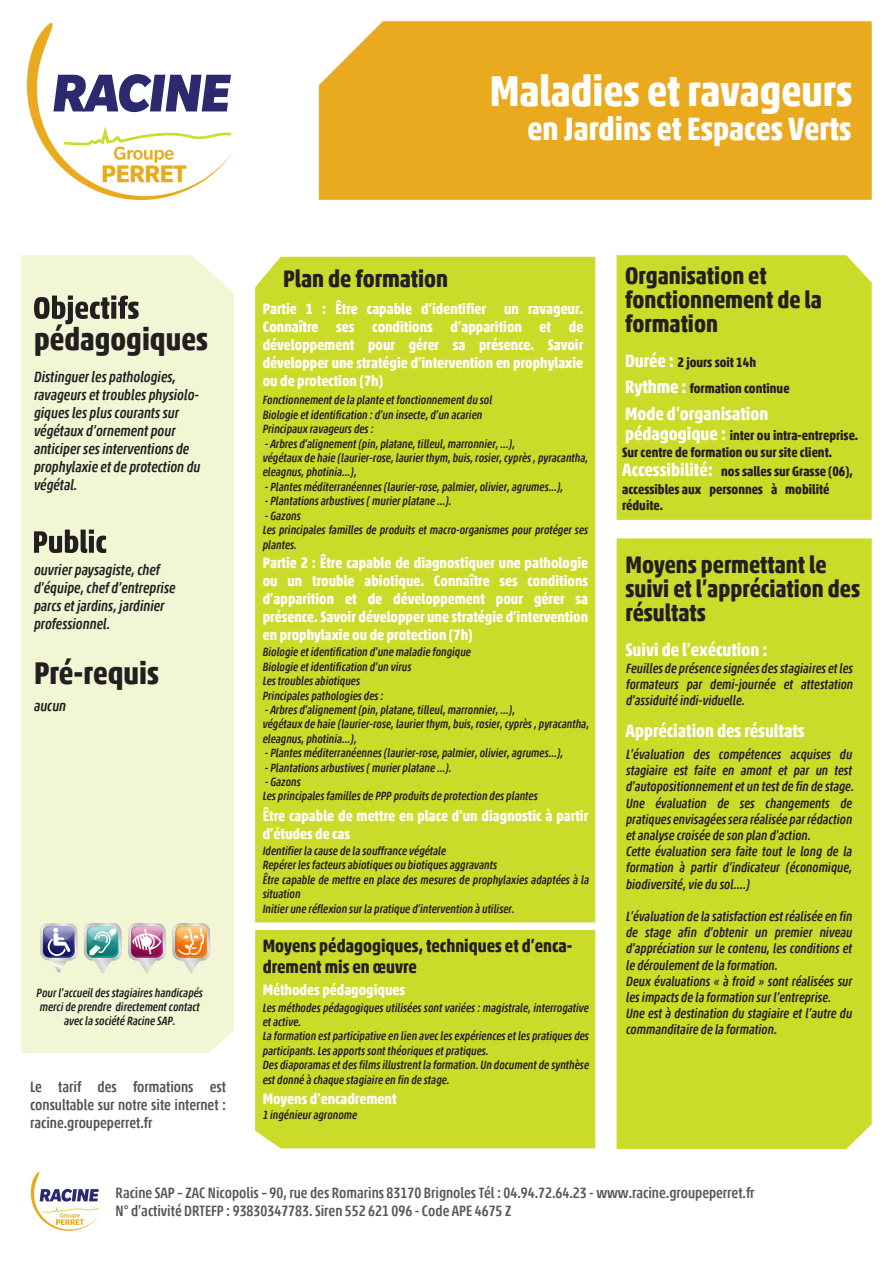
<style>
.page{position:relative;width:893px;height:1263px;background:#fff}
.page>*{position:absolute;margin:0;border:0;box-sizing:border-box;transform-origin:0 0}
.t1{font:700 condensed 43.2px "Akko Pro";color:#fff}
.t2{font:700 condensed 32.4px "Akko Pro";color:#fff}
.t3{font:700 condensed 31.5px "Akko Pro";color:#231f20}
.t4{font:700 condensed 24px/24px "Akko Pro";color:#231f20}
.t5{font:700 condensed 18px "Akko Pro";color:#fff}
.t6{font:700 condensed 18px/21.6px "Akko Pro";color:#231f20}
.t7{font:700 condensed 15px/18px "Akko Pro";color:#fff;text-align:justify}
.t8{font:italic 500 condensed 15px/18px "Akko Pro";color:#231f20}
.t9{font:500 condensed 15px/18px "Akko Pro";color:#57585a}
.t10{font:500 condensed 15px/18px "Akko Pro";color:#505457;text-align:justify}
.t11{font:italic 500 condensed 13.5px/16.2px "Akko Pro";color:#231f20}
.t12{font:700 condensed 13.5px/26.5px "Akko Pro";color:#231f20}
.t13{font:italic 500 condensed 12px/14.4px "Akko Pro";color:#231f20}
.s1{font-size:18px;color:#fff}
</style>
<div class="page">
<div style="left:617px;top:538px;width:255px;height:611px;background:#cadb2a"></div>
<div style="left:255px;top:930px;width:340px;height:218px;background:#cadb2a"></div>
<div style="left:617px;top:255px;width:255px;height:265px;background:#cadb2a"></div>
<div style="left:255px;top:257px;width:340px;height:665px;background:#cadb2a"></div>
<div style="left:21px;top:255px;width:213px;height:798px;background:#f2f6d5"></div>
<svg style="left:34px;top:295px;width:105px;height:29px;background:#949583"></svg>
<svg style="left:34px;top:529px;width:72px;height:24px;background:#828273"></svg>
<div style="left:319px;top:21px;width:553px;height:179px;background:#eaaa20"></div>
<svg style="left:26px;top:22px;width:207px;height:178px"></svg>
<svg style="left:30px;top:1171px;width:69px;height:60px"></svg>
<svg style="left:173px;top:923px;width:37px;height:50px;background:#e9c090"></svg>
<svg style="left:128px;top:923px;width:38px;height:50px;background:#d2acb9"></svg>
<svg style="left:84px;top:923px;width:38px;height:50px;background:#a3c9c0"></svg>
<svg style="left:40px;top:923px;width:38px;height:50px;background:#aaacbd"></svg>
<h1 class="t1" style="left:490px;top:64px;width:364px">Maladies et ravageurs</h1>
<h2 class="t2" style="left:527px;top:109px;width:325px">en Jardins et Espaces Verts</h2>
<h3 class="t3" style="left:34px;top:320px;width:175px">pédagogiques</h3>
<p class="t8" style="left:34px;top:368px;width:168px">Distinguer les pathologies, ravageurs et troubles physiolo&shy;giques les plus courants sur végétaux d’ornement pour anticiper ses interventions de prophylaxie et de protection du végétal.</p>
<p class="t8" style="left:34px;top:561px;width:143px">ouvrier paysagiste, chef d’équipe, chef d’entreprise parcs et jardins, jardinier professionnel.</p>
<h3 class="t3" style="left:34px;top:654px;width:127px">Pré-requis</h3>
<p class="t8" style="left:34px;top:696px;width:34px">aucun</p>
<p class="t13" style="left:37px;top:985px;width:168px;text-align:center">Pour l’accueil des stagiaires handicapés merci de prendre directement contact avec la société Racine SAP.</p>
<p class="t10" style="left:30px;top:1078px;width:198px">Le tarif des formations est consultable sur notre site internet : racine.groupeperret.fr</p>
<h3 class="t4" style="left:283px;top:267px;width:167px">Plan de formation</h3>
<p class="t7" style="left:263px;top:300px;width:322px">Partie 1 : Être capable d’identifier un ravageur.<br>Connaître ses conditions d’apparition et de développement pour gérer sa présence. Savoir développer une stratégie d’intervention en prophylaxie ou de protection (7h)</p>
<p class="t13" style="left:263px;top:393px;width:231px">Fonctionnement de la plante et fonctionnement du sol<br>Biologie et identification : d’un insecte, d’un acarien<br>Principaux ravageurs des :</p>
<p class="t13" style="left:263px;top:436px;width:327px">- Arbres d’alignement (pin, platane, tilleul, marronnier, …),<br>végétaux de haie (laurier-rose, laurier thym, buis, rosier, cyprès , pyracantha, eleagnus, photinia…),</p>
<p class="t13" style="left:265px;top:479px;width:300px">- Plantes méditerranéennes (laurier-rose, palmier, olivier, agrumes…),</p>
<p class="t13" style="left:265px;top:494px;width:188px">- Plantations arbustives ( murier platane …).</p>
<p class="t13" style="left:263px;top:508px;width:327px">- Gazons<br>Les principales familles de produits et macro-organismes pour protéger ses plantes.</p>
<p class="t7" style="left:263px;top:553px;width:327px">Partie 2 : Être capable de diagnostiquer une pathologie ou un trouble abiotique. Connaître ses conditions d’apparition et de développement pour gérer sa présence. Savoir développer une stratégie d’intervention en prophylaxie ou de protection (7h)</p>
<p class="t13" style="left:263px;top:645px;width:210px">Biologie et identification d’une maladie fongique Biologie et identification d’un virus<br>Les troubles abiotiques<br>Principales pathologies des :</p>
<p class="t13" style="left:263px;top:703px;width:328px">- Arbres d’alignement (pin, platane, tilleul, marronnier, …),<br>végétaux de haie (laurier-rose, laurier thym, buis, rosier, cyprès , pyracantha, eleagnus, photinia…),</p>
<p class="t13" style="left:265px;top:746px;width:300px">- Plantes méditerranéennes (laurier-rose, palmier, olivier, agrumes…),</p>
<p class="t13" style="left:265px;top:760px;width:188px">- Plantations arbustives ( murier platane …).</p>
<p class="t13" style="left:263px;top:775px;width:277px">- Gazons<br>Les principales familles de PPP produits de protection des plantes</p>
<p class="t7" style="left:263px;top:807px;width:327px">Être capable de mettre en place d’un diagnostic à partir d’études de cas</p>
<p class="t13" style="left:263px;top:843px;width:328px">Identifier la cause de la souffrance végétale<br>Repérer les facteurs abiotiques ou biotiques aggravants<br>Être capable de mettre en place des mesures de prophylaxies adaptées à la situation<br>Initier une réflexion sur la pratique d’intervention à utiliser.</p>
<h3 class="t6" style="left:263px;top:934px;width:311px">Moyens pédagogiques, techniques et d’enca&shy;drement mis en œuvre</h3>
<p class="t7" style="left:263px;top:981px;width:144px">Méthodes pédagogiques</p>
<p class="t13" style="left:263px;top:1000px;width:328px">Les méthodes pédagogiques utilisées sont variées : magistrale, interrogative et active.<br>La formation est participative en lien avec les expériences et les pratiques des participants. Les apports sont théoriques et pratiques.<br>Des diaporamas et des films illustrent la formation. Un document de synthèse est donné à chaque stagiaire en fin de stage.</p>
<p class="t7" style="left:263px;top:1090px;width:135px">Moyens d’encadrement</p>
<p class="t13" style="left:263px;top:1107px;width:96px">1 ingénieur agronome</p>
<h3 class="t4" style="left:625px;top:263px;width:198px">Organisation et fonctionnement de la formation</h3>
<p class="t12" style="left:625px;top:348px;width:166px"><span class="s1">Durée :</span> 2 jours soit 14h<br><span class="s1">Rythme :</span> formation continue</p>
<h3 class="t5" style="left:625px;top:402px;width:145px">Mode d’organisation</h3>
<p class="t12" style="left:622px;top:427px;width:238px;line-height:16.8px"><span class="s1">pédagogique :</span> inter ou intra-entreprise.<br>Sur centre de formation ou sur site client.</p>
<p class="t12" style="left:622px;top:458px;width:232px"><span class="s1">Accessibilité:</span> nos salles sur Grasse (06),</p>
<p class="t12" style="left:622px;top:481px;width:209px;line-height:16.2px">accessibles aux personnes à mobilité réduite.</p>
<h3 class="t4" style="left:625px;top:552px;width:236px">Moyens permettant le suivi et l’appréciation des résultats</h3>
<h3 class="t5" style="left:625px;top:638px;width:144px">Suivi de l’exécution :</h3>
<p class="t11" style="left:626px;top:660px;width:229px;text-align:justify">Feuilles de présence signées des stagiaires et les formateurs par demi-journée et attestation d’assiduité indi-viduelle.</p>
<h3 class="t5" style="left:625px;top:719px;width:181px">Appréciation des résultats</h3>
<p class="t11" style="left:626px;top:746px;width:230px">L’évaluation des compétences acquises du stagiaire est faite en amont et par un test d’autopositionnement et un test de fin de stage.<br>Une évaluation de ses changements de pratiques envisagées sera réalisée par rédaction et analyse croisée de son plan d'action.<br>Cette évaluation sera faite tout le long de la formation à partir d’indicateur (économique, biodiversité, vie du sol….)</p>
<p class="t11" style="left:626px;top:908px;width:228px">L’évaluation de la satisfaction est réalisée en fin de stage afin d’obtenir un premier niveau d’appréciation sur le contenu, les conditions et le déroulement de la formation.<br>Deux évaluations « à froid » sont réalisées sur les impacts de la formation sur l’entreprise.<br>Une est à destination du stagiaire et l’autre du commanditaire de la formation.</p>
<p class="t9" style="left:116px;top:1184px;width:640px">Racine SAP – ZAC Nicopolis – 90, rue des Romarins 83170 Brignoles Tél : 04.94.72.64.23 - www.racine.groupeperret.fr<br>N° d’activité DRTEFP : 93830347783. Siren 552 621 096 - Code APE 4675 Z</p>
</div>
